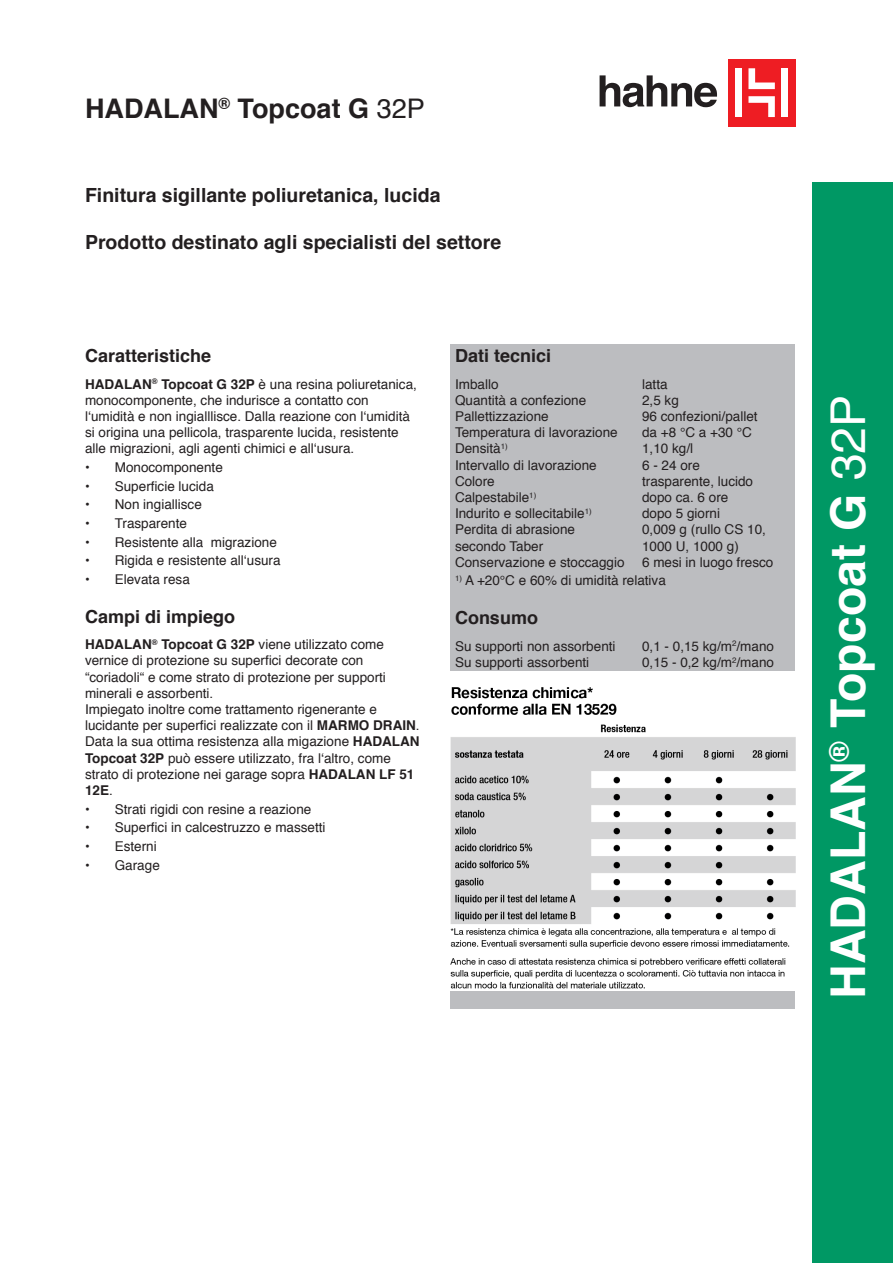
<style>
.page{position:relative;width:893px;height:1263px;background:#fff}
.page>*{position:absolute;margin:0;border:0;box-sizing:border-box;transform-origin:0 0}
.t1{font:700 48px "Helvetica";color:#fff}
.t2{font:700 27px "Helvetica";color:#231f20}
.t3{font:700 19.5px "Helvetica";color:#231f20}
.t4{font:700 18px "Helvetica";color:#231f20}
.t5{font:13.5px/16.2px "Helvetica";color:#231f20}
.t6{font:700 13.5px "Helvetica";color:#231f20}
.s1{font-weight:400}
.s2{font-weight:700}
</style>
<div class="page">
<div style="left:728px;top:60px;width:67px;height:67px;background:#ee1d23"></div>
<div style="left:736px;top:68px;width:6px;height:49px;background:#fff"></div>
<svg style="left:748px;top:96px;width:27px;height:21px"></svg>
<svg style="left:748px;top:68px;width:27px;height:21px"></svg>
<div style="left:781px;top:68px;width:7px;height:49px;background:#fff"></div>
<svg style="left:600px;top:75px;width:117px;height:32px"></svg>
<div style="left:812px;top:183px;width:81px;height:1080px;background:#009864"></div>
<div style="left:451px;top:344px;width:344px;height:30px;background:#bcbdc0"></div>
<div style="left:451px;top:374px;width:344px;height:197px;background:#bcbdc0"></div>
<div style="left:451px;top:571px;width:344px;height:19px;background:#bcbdc0"></div>
<div style="left:451px;top:590px;width:344px;height:17px;background:#bcbdc0"></div>
<div style="left:451px;top:607px;width:344px;height:29px;background:#bcbdc0"></div>
<div style="left:451px;top:636px;width:344px;height:36px;background:#bcbdc0"></div>
<img style="left:451px;top:671px;width:344px;height:321px">
<div style="left:451px;top:992px;width:344px;height:17px;background:#bcbdc0"></div>
<p class="t2" style="left:85px;top:87px;width:341px">HADALAN<sup>®</sup> Topcoat G <span class="s1">32P</span></p>
<p class="t3" style="left:85px;top:179px;width:357px">Finitura sigillante poliuretanica, lucida</p>
<p class="t3" style="left:85px;top:226px;width:418px">Prodotto destinato agli specialisti del settore</p>
<p class="t4" style="left:85px;top:341px;width:128px">Caratteristiche</p>
<p class="t5" style="left:85px;top:376px;width:333px"><span class="s2">HADALAN</span><sup>®</sup> <span class="s2">Topcoat G 32P</span> è una resina poliuretanica, monocomponente, che indurisce a contatto con l‘umidità e non ingialllisce. Dalla reazione con l‘umidità si origina una pellicola, trasparente lucida, resistente alle migrazioni, agli agenti chimici e all‘usura.</p>
<p class="t6" style="left:85px;top:456px;width:6px">•</p>
<p class="t5" style="left:115px;top:460px;width:110px">Monocomponente</p>
<p class="t6" style="left:85px;top:475px;width:6px">•</p>
<p class="t5" style="left:115px;top:478px;width:101px">Superficie lucida</p>
<p class="t6" style="left:85px;top:494px;width:6px">•</p>
<p class="t5" style="left:115px;top:497px;width:89px">Non ingiallisce</p>
<p class="t6" style="left:85px;top:512px;width:6px">•</p>
<p class="t5" style="left:115px;top:515px;width:74px">Trasparente</p>
<p class="t6" style="left:85px;top:531px;width:6px">•</p>
<p class="t5" style="left:115px;top:534px;width:164px">Resistente alla migrazione</p>
<p class="t6" style="left:85px;top:549px;width:6px">•</p>
<p class="t5" style="left:115px;top:553px;width:167px">Rigida e resistente all‘usura</p>
<p class="t6" style="left:85px;top:568px;width:6px">•</p>
<p class="t5" style="left:115px;top:571px;width:77px">Elevata resa</p>
<p class="t4" style="left:85px;top:602px;width:152px">Campi di impiego</p>
<p class="t5" style="left:85px;top:637px;width:302px"><span class="s2">HADALAN</span><sup>®</sup> <span class="s2">Topcoat G 32P</span> viene utilizzato come vernice di protezione su superfici decorate con “coriadoli“ e come strato di protezione per supporti minerali e assorbenti.</p>
<p class="t5" style="left:85px;top:702px;width:336px">Impiegato inoltre come trattamento rigenerante e lucidante per superfici realizzate con il <span class="s2">MARMO DRAIN</span>.</p>
<p class="t5" style="left:85px;top:734px;width:336px">Data la sua ottima resistenza alla migazione <span class="s2">HADALAN Topcoat 32P</span> può essere utilizzato, fra l‘altro, come strato di protezione nei garage sopra <span class="s2">HADALAN LF 51<br>12E</span>.</p>
<p class="t6" style="left:85px;top:798px;width:6px">•</p>
<p class="t5" style="left:115px;top:801px;width:198px">Strati rigidi con resine a reazione</p>
<p class="t6" style="left:85px;top:817px;width:6px">•</p>
<p class="t5" style="left:115px;top:820px;width:212px">Superfici in calcestruzzo e massetti</p>
<p class="t6" style="left:85px;top:835px;width:6px">•</p>
<p class="t5" style="left:115px;top:838px;width:44px">Esterni</p>
<p class="t6" style="left:85px;top:854px;width:6px">•</p>
<p class="t5" style="left:115px;top:857px;width:47px">Garage</p>
<p class="t4" style="left:455px;top:341px;width:98px">Dati tecnici</p>
<p class="t5" style="left:455px;top:376px;width:45px">Imballo</p>
<p class="t5" style="left:455px;top:392px;width:133px">Quantità a confezione</p>
<p class="t5" style="left:455px;top:409px;width:95px">Pallettizzazione</p>
<p class="t5" style="left:455px;top:425px;width:164px">Temperatura di lavorazione</p>
<p class="t5" style="left:455px;top:441px;width:54px">Densità<sup>1)</sup></p>
<p class="t5" style="left:455px;top:457px;width:143px">Intervallo di lavorazione</p>
<p class="t5" style="left:455px;top:473px;width:41px">Colore</p>
<p class="t5" style="left:455px;top:490px;width:83px">Calpestabile<sup>1)</sup></p>
<p class="t5" style="left:455px;top:506px;width:138px">Indurito e sollecitabile<sup>1)</sup></p>
<p class="t5" style="left:455px;top:522px;width:122px">Perdita di abrasione</p>
<p class="t5" style="left:455px;top:538px;width:90px">secondo Taber</p>
<p class="t5" style="left:455px;top:554px;width:171px">Conservazione e stoccaggio</p>
<p class="t5" style="left:642px;top:376px;width:27px">latta</p>
<p class="t5" style="left:642px;top:392px;width:38px">2,5 kg</p>
<p class="t5" style="left:642px;top:409px;width:117px">96 confezioni/pallet</p>
<p class="t5" style="left:642px;top:425px;width:111px">da +8 °C a +30 °C</p>
<p class="t5" style="left:642px;top:441px;width:53px">1,10 kg/l</p>
<p class="t5" style="left:642px;top:457px;width:59px">6 - 24 ore</p>
<p class="t5" style="left:642px;top:473px;width:113px">trasparente, lucido</p>
<p class="t5" style="left:642px;top:490px;width:88px">dopo ca. 6 ore</p>
<p class="t5" style="left:642px;top:506px;width:80px">dopo 5 giorni</p>
<p class="t5" style="left:642px;top:522px;width:125px">0,009 g (rullo CS 10,<br>1000 U, 1000 g)</p>
<p class="t5" style="left:642px;top:554px;width:133px">6 mesi in luogo fresco</p>
<p class="t5" style="left:455px;top:573px;width:212px"><sup>1)</sup> A +20°C e 60% di umidità relativa</p>
<p class="t4" style="left:455px;top:604px;width:84px">Consumo</p>
<p class="t5" style="left:455px;top:638px;width:162px">Su supporti non assorbenti</p>
<p class="t5" style="left:455px;top:655px;width:136px">Su supporti assorbenti</p>
<p class="t5" style="left:642px;top:638px;width:133px">0,1 - 0,15 kg/m<sup>2</sup>/mano</p>
<p class="t5" style="left:642px;top:655px;width:133px">0,15 - 0,2 kg/m<sup>2</sup>/mano</p>
<p class="t1" style="left:810px;top:999px;width:605px;rotate:-90deg">HADALAN<sup>®</sup> Topcoat G <span class="s1">32P</span></p>
</div>
